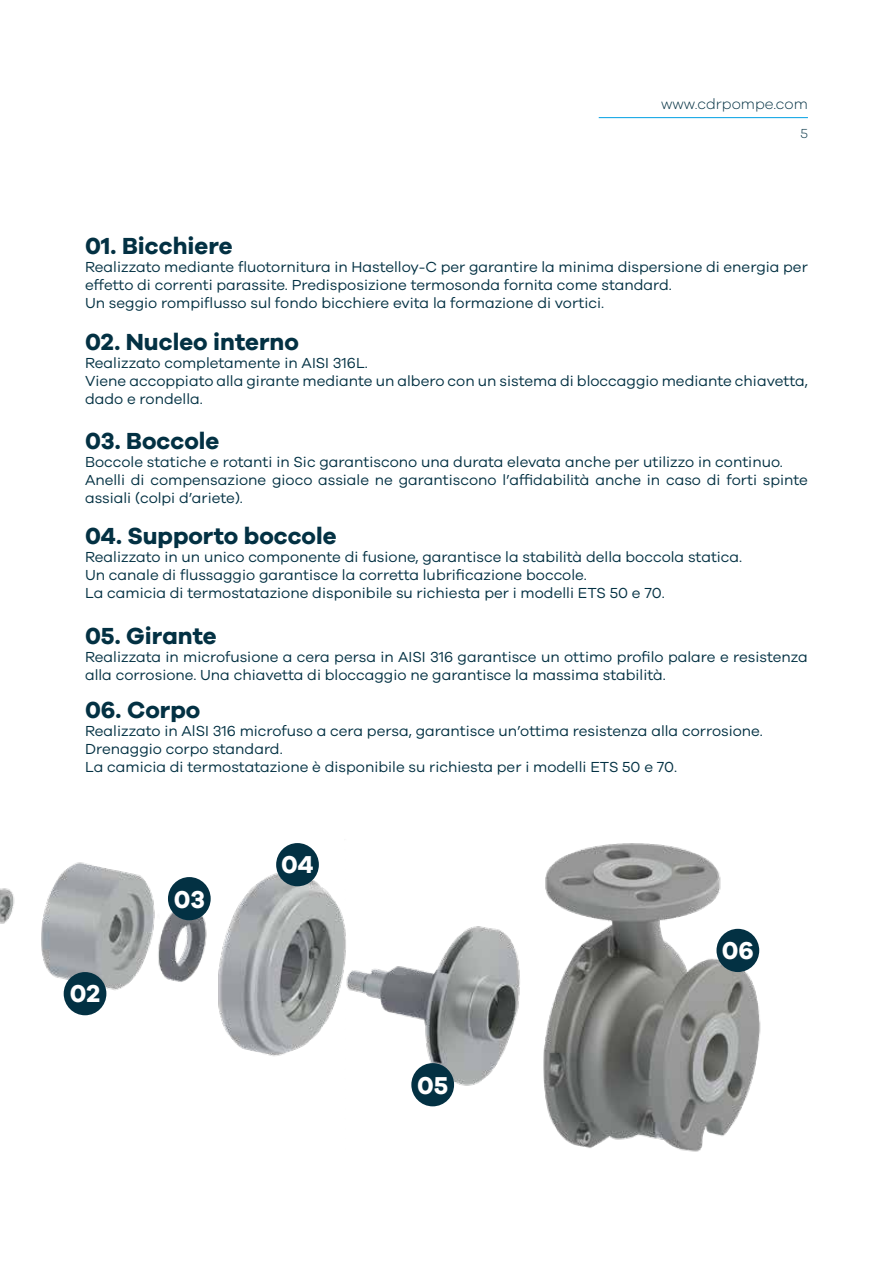
<style>
.page{position:relative;width:893px;height:1263px;background:#fff}
.page>*{position:absolute;margin:0;border:0;box-sizing:border-box;transform-origin:0 0}
.t1{font:700 25.2px "Galano Grotesque";color:#fff}
.t2{font:700 24px "Galano Grotesque";color:#033143}
.t3{font:15px/18px "Galano Grotesque";color:#033143}
.t4{font:300 15px "Galano Grotesque";color:#033143}
.t5{font:300 13.5px "Galano Grotesque";color:#033143}
</style>
<div class="page">
<hr style="left:599px;top:117px;width:209px;height:1px;background:#009fe3">
<img style="left:0;top:843px;width:761px;height:309px">
<div style="left:716px;top:929px;width:43px;height:43px;background:#033143;border-radius:50%"></div>
<div style="left:168px;top:877px;width:43px;height:43px;background:#033143;border-radius:50%"></div>
<div style="left:411px;top:1063px;width:43px;height:43px;background:#033143;border-radius:50%"></div>
<div style="left:64px;top:972px;width:42px;height:43px;background:#033143;border-radius:50%"></div>
<div style="left:276px;top:843px;width:43px;height:43px;background:#033143;border-radius:50%"></div>
<p class="t4" style="left:661px;top:95px;width:148px">www.cdrpompe.com</p>
<p class="t5" style="left:800px;top:126px;width:9px">5</p>
<h2 class="t2" style="left:85px;top:231px;width:149px">01. Bicchiere</h2>
<p class="t3" style="left:85px;top:257px;width:724px">Realizzato mediante fluotornitura in Hastelloy-C per garantire la minima dispersione di energia per effetto di correnti parassite. Predisposizione termosonda fornita come standard.<br>Un seggio rompiflusso sul fondo bicchiere evita la formazione di vortici.</p>
<h2 class="t2" style="left:85px;top:327px;width:215px">02. Nucleo interno</h2>
<p class="t3" style="left:85px;top:354px;width:724px">Realizzato completamente in AISI 316L.<br>Viene accoppiato alla girante mediante un albero con un sistema di bloccaggio mediante chiavetta, dado e rondella.</p>
<h2 class="t2" style="left:85px;top:426px;width:136px">03. Boccole</h2>
<p class="t3" style="left:85px;top:452px;width:724px">Boccole statiche e rotanti in Sic garantiscono una durata elevata anche per utilizzo in continuo.<br>Anelli di compensazione gioco assiale ne garantiscono l’affidabilità anche in caso di forti spinte assiali (colpi d’ariete).</p>
<h2 class="t2" style="left:85px;top:521px;width:253px">04. Supporto boccole</h2>
<p class="t3" style="left:85px;top:547px;width:659px">Realizzato in un unico componente di fusione, garantisce la stabilità della boccola statica.<br>Un canale di flussaggio garantisce la corretta lubrificazione boccole.<br>La camicia di termostatazione disponibile su richiesta per i modelli ETS 50 e 70.</p>
<h2 class="t2" style="left:85px;top:621px;width:133px">05. Girante</h2>
<p class="t3" style="left:85px;top:647px;width:724px">Realizzata in microfusione a cera persa in AISI 316 garantisce un ottimo profilo palare e resistenza alla corrosione. Una chiavetta di bloccaggio ne garantisce la massima stabilità.</p>
<h2 class="t2" style="left:85px;top:695px;width:117px">06. Corpo</h2>
<p class="t3" style="left:85px;top:722px;width:679px">Realizzato in AlSI 316 microfuso a cera persa, garantisce un’ottima resistenza alla corrosione.<br>Drenaggio corpo standard.<br>La camicia di termostatazione è disponibile su richiesta per i modelli ETS 50 e 70.</p>
<h1 class="t1" style="left:70px;top:978px;width:32px">02</h1>
<h1 class="t1" style="left:174px;top:884px;width:33px">03</h1>
<h1 class="t1" style="left:281px;top:849px;width:34px">04</h1>
<h1 class="t1" style="left:417px;top:1070px;width:33px">05</h1>
<h1 class="t1" style="left:722px;top:935px;width:34px">06</h1>
</div>
